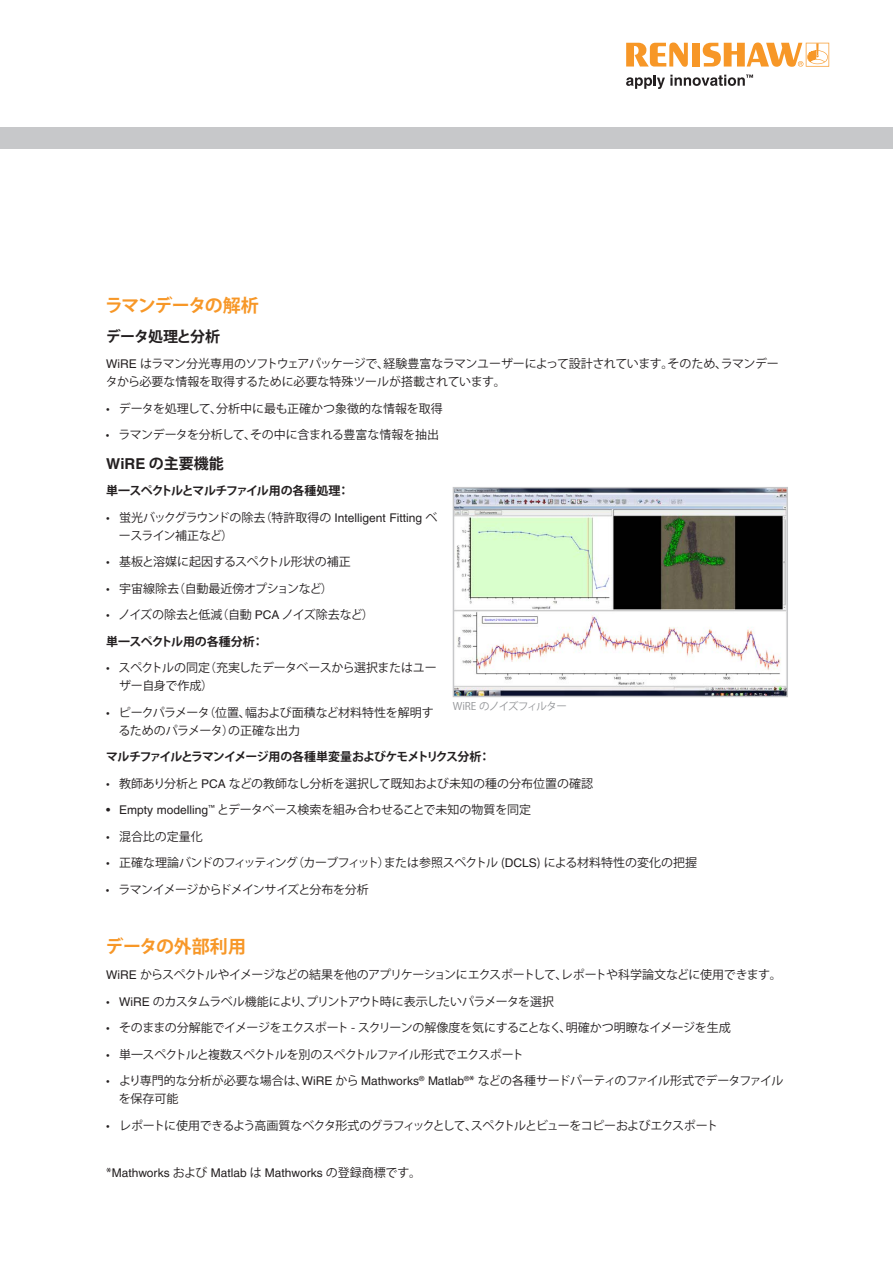
<style>
.page{position:relative;width:893px;height:1263px;background:#fff}
.page>*{position:absolute;margin:0;border:0;box-sizing:border-box;transform-origin:0 0}
.Sub_heading{font:700 18px "Koz Go Std";letter-spacing:-.08em;color:#f79727}
.Sub_heading-2{font:700 18px "Koz Go Std";letter-spacing:-.01em;color:#f79727}
.Sub_heading_black{font:700 15px "Koz Go Std";letter-spacing:-.01em;color:#231f20}
.Sub_heading_black-2{font:700 15px "Koz Go Std";letter-spacing:-.07em;color:#231f20}
.Text{font:12px/18px "Koz Go Std";letter-spacing:-.02em;color:#231f20}
.Text-2{font:12px "Koz Go Std";letter-spacing:-.04em;color:#231f20}
.Text-3{font:12px "Koz Go Std";letter-spacing:-.05em;color:#231f20}
.Text-4{font:12px "Koz Go Std";color:#231f20}
.Text-5{font:12px "Koz Go Std";letter-spacing:-.07em;color:#231f20}
.Text-6{font:12px "Helvetica LT Pro";color:#231f20}
.Text_bold{font:700 12px "Koz Go Std";letter-spacing:-.08em;color:#231f20}
.Text_bold-2{font:700 12px "Koz Go Std";letter-spacing:-.06em;color:#231f20}
.Text_bold-3{font:700 12px "Koz Go Std";letter-spacing:-.01em;color:#231f20}
.Caption_text_7pt{font:10.5px "Koz Go Std";letter-spacing:-.06em;color:#939598}
.s1{font-family:"Helvetica LT Pro"}
.s2{font-family:"Koz Go Std"}
</style>
<div class="page">
<div style="left:0;top:128px;width:893px;height:21px;background:#c7c8ca"></div>
<svg style="left:626px;top:43px;width:62px;height:24px"></svg>
<div style="left:692px;top:43px;width:8px;height:24px;background:#f79727"></div>
<svg style="left:703px;top:43px;width:126px;height:24px"></svg>
<svg style="left:626px;top:75px;width:127px;height:14px"></svg>
<img style="left:456px;top:490px;width:329px;height:204px">
<div style="left:453px;top:487px;width:335px;height:210px;border:2px solid #c7c8ca"></div>
<p class="Sub_heading" style="left:105px;top:294px;width:155px">ラマンデータの解析</p>
<p class="Sub_heading_black-2" style="left:106px;top:326px;width:116px">データ処理と分析</p>
<p class="Text" style="left:106px;top:355px;width:675px"><span class="s1">WiRE</span> はラマン分光専用のソフトウェアパッケージで、経験豊富なラマンユーザーによって設計されています。そのため、ラマンデータから必要な情報を取得するために必要な特殊ツールが搭載されています。</p>
<p class="Text-4" style="left:106px;top:401px;width:338px">• データを処理して、分析中に最も正確かつ象徴的な情報を取得</p>
<p class="Text" style="left:106px;top:426px;width:335px">• ラマンデータを分析して、その中に含まれる豊富な情報を抽出</p>
<p class="Sub_heading_black" style="left:106px;top:453px;width:119px"><span class="s1">WiRE</span> の主要機能</p>
<p class="Text_bold-2" style="left:106px;top:483px;width:245px">単一スペクトルとマルチファイル用の各種処理：</p>
<p class="Text" style="left:119px;top:509px;width:320px;text-indent:-13px">• 蛍光バックグラウンドの除去（特許取得の <span class="s1">Intelligent Fitting</span> ベースライン補正など）</p>
<p class="Text-4" style="left:106px;top:554px;width:246px">• 基板と溶媒に起因するスペクトル形状の補正</p>
<p class="Text" style="left:106px;top:580px;width:228px">• 宇宙線除去（自動最近傍オプションなど）</p>
<p class="Text" style="left:106px;top:606px;width:269px">• ノイズの除去と低減（自動 <span class="s1">PCA</span> ノイズ除去など）</p>
<p class="Text_bold-3" style="left:106px;top:634px;width:159px">単一スペクトル用の各種分析：</p>
<p class="Text" style="left:119px;top:659px;width:319px;text-indent:-13px">• スペクトルの同定（充実したデータベースから選択またはユーザー自身で作成）</p>
<p class="Text" style="left:118px;top:704px;width:317px;text-indent:-12px">• ピークパラメータ（位置、幅および面積など材料特性を解明するためのパラメータ）の正確な出力</p>
<p class="Text_bold" style="left:106px;top:749px;width:386px">マルチファイルとラマンイメージ用の各種単変量およびケモメトリクス分析：</p>
<p class="Text-4" style="left:106px;top:776px;width:488px">• 教師あり分析と <span class="s1">PCA</span> などの教師なし分析を選択して既知および未知の種の分布位置の確認</p>
<p class="Text" style="left:106px;top:801px;width:426px"><span class="s1">• Empty modelling</span><sup>™</sup> とデータベース検索を組み合わせることで未知の物質を同定</p>
<p class="Text-4" style="left:106px;top:829px;width:98px">• 混合比の定量化</p>
<p class="Text-2" style="left:106px;top:855px;width:592px">• 正確な理論バンドのフィッティング（カーブフィット）または参照スペクトル (<span class="s1">DCLS</span>) による材料特性の変化の把握</p>
<p class="Text-3" style="left:106px;top:882px;width:265px">• ラマンイメージからドメインサイズと分布を分析</p>
<p class="Caption_text_7pt" style="left:453px;top:699px;width:116px">WiRE のノイズフィルター</p>
<p class="Sub_heading-2" style="left:106px;top:934px;width:142px">データの外部利用</p>
<p class="Text-2" style="left:106px;top:967px;width:677px"><span class="s1">WiRE</span> からスペクトルやイメージなどの結果を他のアプリケーションにエクスポートして、レポートや科学論文などに使用できます。</p>
<p class="Text-3" style="left:106px;top:994px;width:449px">• <span class="s1">WiRE</span> のカスタムラベル機能により、プリントアウト時に表示したいパラメータを選択</p>
<p class="Text" style="left:106px;top:1019px;width:626px">• そのままの分解能でイメージをエクスポート - スクリーンの解像度を気にすることなく、明確かつ明瞭なイメージを生成</p>
<p class="Text-3" style="left:106px;top:1047px;width:419px">• 単一スペクトルと複数スペクトルを別のスペクトルファイル形式でエクスポート</p>
<p class="Text" style="left:119px;top:1072px;width:666px;text-indent:-13px">• より専門的な分析が必要な場合は、<span class="s1">WiRE</span> から <span class="s1">Mathworks</span><sup>®</sup> <span class="s1">Matlab</span><sup>®</sup>* などの各種サードパーティのファイル形式でデータファイルを保存可能</p>
<p class="Text-5" style="left:106px;top:1118px;width:613px">• レポートに使用できるよう高画質なベクタ形式のグラフィックとして、スペクトルとビューをコピーおよびエクスポート</p>
<p class="Text-6" style="left:106px;top:1166px;width:316px"><span class="s2">*</span>Mathworks <span class="s2">および</span> Matlab <span class="s2">は</span> Mathworks <span class="s2">の登録商標です。</span></p>
</div>
